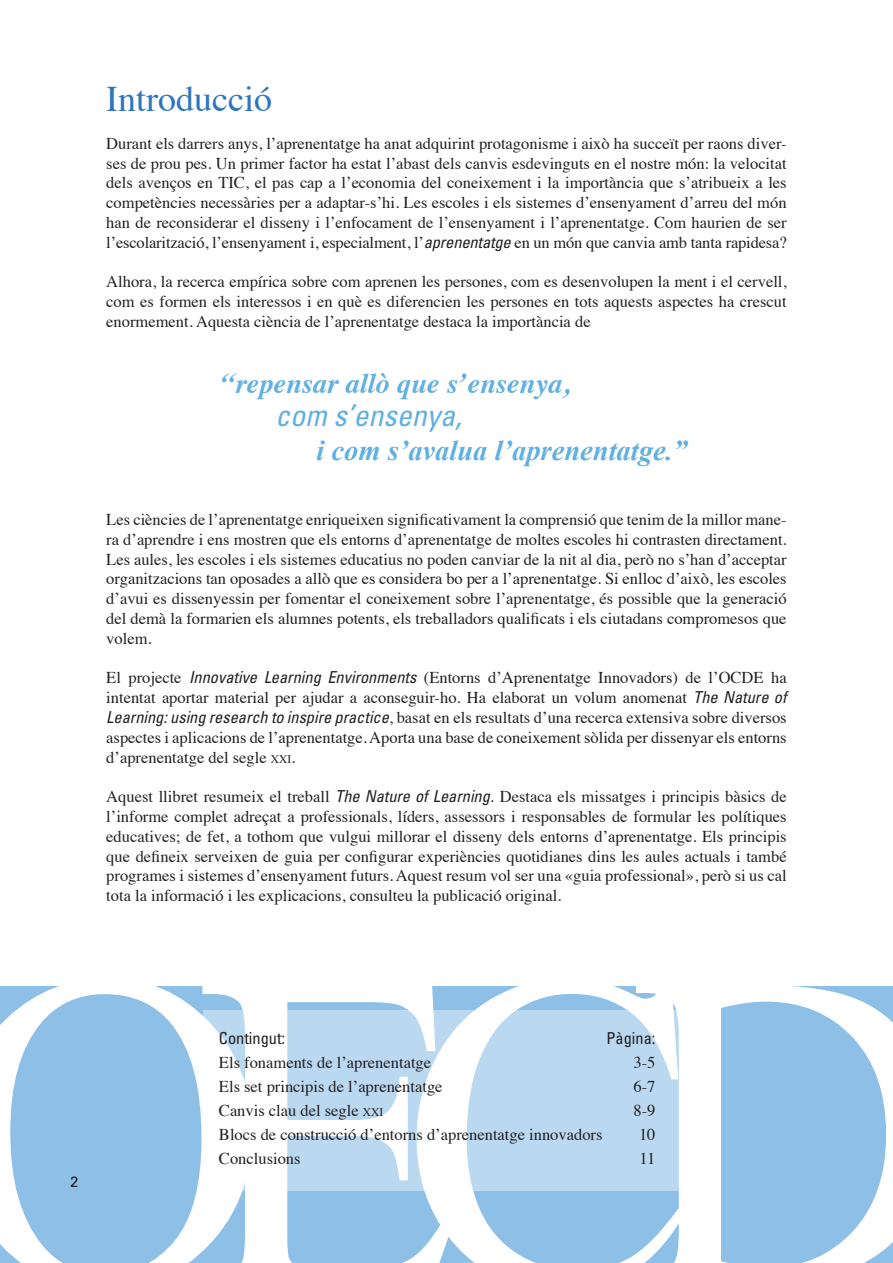
<style>
.page{position:relative;width:893px;height:1263px;background:#fff}
.page>*{position:absolute;margin:0;border:0;box-sizing:border-box;transform-origin:0 0}
.t1{font:36px "Times";color:#2f74bf}
.t2{font:italic condensed 30px "Univers LT Std";color:#62b0e1}
.t3{font:italic 700 28.5px "Times New Roman";color:#62b0e1}
.t4{font:italic 700 28.5px "Times";color:#62b0e1}
.t5{font:16.5px/19.8px "Times";color:#231f20;text-align:justify}
.t6{font:condensed 16.5px "Univers LT Std";color:#231f20}
.t7{font:15px "Univers LT Std";color:#231f20}
.s1{font-family:"Univers LT Std";font-style:italic;font-stretch:condensed}
.s2{font-size:11.55px}
</style>
<div class="page">
<svg style="left:0;top:986px;width:893px;height:277px;fill:#8ec0e7"></svg>
<svg style="left:203px;top:1010px;width:498px;height:180px;fill:#bad8f0"></svg>
<p class="t1" style="left:106px;top:65px;width:167px">Introducció</p>
<p class="t5" style="left:106px;top:132px;width:682px">Durant els darrers anys, l’aprenentatge ha anat adquirint protagonisme i això ha succeït per raons diver&shy;ses de prou pes. Un primer factor ha estat l’abast dels canvis esdevinguts en el nostre món: la velocitat dels avenços en TIC, el pas cap a l’economia del coneixement i la importància que s’atribueix a les competències necessàries per a adaptar-s’hi. Les escoles i els sistemes d’ensenyament d’arreu del món han de reconsiderar el disseny i l’enfocament de l’ensenyament i l’aprenentatge. Com haurien de ser l’escolarització, l’ensenyament i, especialment, l’<span class="s1">aprenentatge</span> en un món que canvia amb tanta rapidesa?</p>
<p class="t5" style="left:106px;top:271px;width:682px">Alhora, la recerca empírica sobre com aprenen les persones, com es desenvolupen la ment i el cervell, com es formen els interessos i en què es diferencien les persones en tots aquests aspectes ha crescut enormement. Aquesta ciència de l’aprenentatge destaca la importància de</p>
<p class="t4" style="left:221px;top:357px;width:350px">“repensar allò que s’ensenya,</p>
<p class="t2" style="left:275px;top:397px;width:188px">com s’ensenya,</p>
<p class="t3" style="left:317px;top:430px;width:372px">i com s’avalua l’aprenentatge.”</p>
<p class="t5" style="left:106px;top:508px;width:682px">Les ciències de l’aprenentatge enriqueixen significativament la comprensió que tenim de la millor mane&shy;ra d’aprendre i ens mostren que els entorns d’aprenentatge de moltes escoles hi contrasten directament.<br>Les aules, les escoles i els sistemes educatius no poden canviar de la nit al dia, però no s’han d’acceptar organitzacions tan oposades a allò que es considera bo per a l’aprenentatge. Si enlloc d’això, les escoles d’avui es dissenyessin per fomentar el coneixement sobre l’aprenentatge, és possible que la generació del demà la formarien els alumnes potents, els treballadors qualificats i els ciutadans compromesos que volem.</p>
<p class="t5" style="left:106px;top:667px;width:682px">El projecte <span class="s1">Innovative Learning Environments</span> (Entorns d’Aprenentatge Innovadors) de l’OCDE ha intentat aportar material per ajudar a aconseguir-ho. Ha elaborat un volum anomenat <span class="s1">The Nature of Learning: using research to inspire practice</span>, basat en els resultats d’una recerca extensiva sobre diversos aspectes i aplicacions de l’aprenentatge. Aporta una base de coneixement sòlida per dissenyar els entorns d’aprenentatge del segle <span class="s2">XXI</span>.</p>
<p class="t5" style="left:106px;top:785px;width:682px">Aquest llibret resumeix el treball <span class="s1">The Nature of Learning</span>. Destaca els missatges i principis bàsics de l’informe complet adreçat a professionals, líders, assessors i responsables de formular les polítiques educatives; de fet, a tothom que vulgui millorar el disseny dels entorns d’aprenentatge. Els principis que defineix serveixen de guia per configurar experiències quotidianes dins les aules actuals i també programes i sistemes d’ensenyament futurs. Aquest resum vol ser una «guia professional», però si us cal tota la informació i les explicacions, consulteu la publicació original.</p>
<p class="t7" style="left:70px;top:1173px;width:10px">2</p>
<p class="t6" style="left:219px;top:1027px;width:68px">Contingut:</p>
<p class="t6" style="left:606px;top:1027px;width:51px">Pàgina:</p>
<p class="t5" style="left:219px;top:1051px;width:214px">Els fonaments de l’aprenentatge</p>
<p class="t5" style="left:633px;top:1051px;width:23px">3-5</p>
<p class="t5" style="left:219px;top:1075px;width:225px">Els set principis de l’aprenentatge</p>
<p class="t5" style="left:633px;top:1075px;width:23px">6-7</p>
<p class="t5" style="left:219px;top:1099px;width:166px">Canvis clau del segle <span class="s2">XXI</span></p>
<p class="t5" style="left:633px;top:1099px;width:23px">8-9</p>
<p class="t5" style="left:219px;top:1123px;width:385px">Blocs de construcció d’entorns d’aprenentatge innovadors</p>
<p class="t5" style="left:639px;top:1123px;width:18px">10</p>
<p class="t5" style="left:219px;top:1147px;width:83px">Conclusions</p>
<p class="t5" style="left:640px;top:1147px;width:17px">11</p>
</div>
